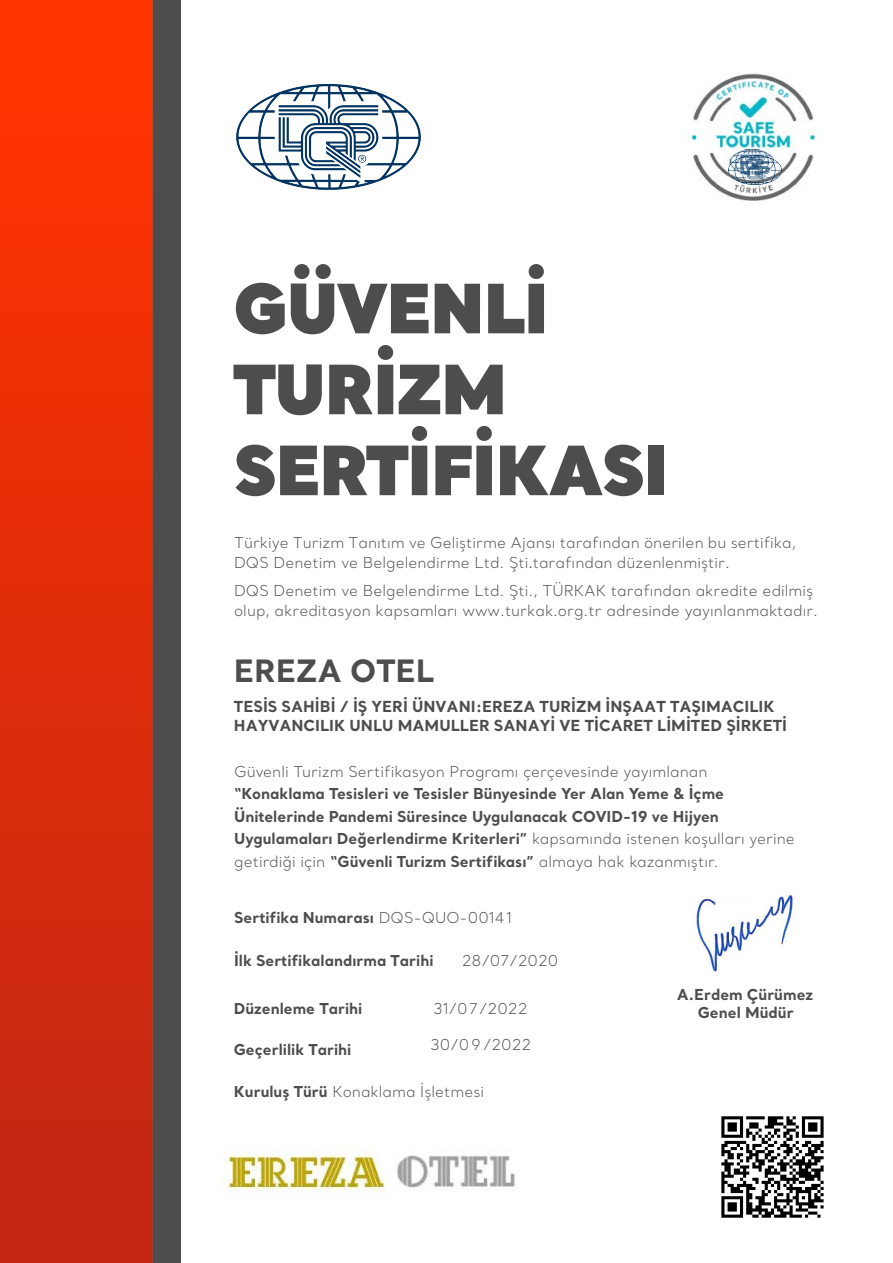
<style>
.page{position:relative;width:893px;height:1263px;background:#fff}
.page>*{position:absolute;margin:0;border:0;box-sizing:border-box;transform-origin:0 0}
.t1{font:900 67.5px/81px "Santral";letter-spacing:-.02em;color:#4d4d4d}
.t2{font:700 30.6px "Santral";color:#4d4d4d}
.t3{font:700 15.15px/18.1px "Santral";color:#4d4d4d}
.t4{font:300 15px/19.5px "Santral";color:#4d4d4d}
.t5{font:700 15px/22.5px "Santral";color:#4d4d4d}
.s1{font-family:"Arial";font-weight:400}
.s2{font-weight:300}
.s3{font-weight:700}
</style>
<div class="page">
<img style="left:689px;top:73px;width:132px;height:128px">
<img style="left:236px;top:85px;width:184px;height:104px">
<img style="left:0;top:0;width:180px;height:1263px">
<img style="left:728px;top:155px;width:53px;height:30px">
<img style="left:695px;top:892px;width:99px;height:80px">
<img style="left:222px;top:1149px;width:295px;height:43px">
<img style="left:721px;top:1116px;width:103px;height:102px">
<h1 class="t1" style="left:233px;top:265px;width:436px">GÜVENLİ<br>TURİZM<br>SERTİFİKASI</h1>
<p class="t4" style="left:234px;top:535px;width:563px">Türkiye Turizm Tanıtım ve Geliştirme Ajansı tarafından önerilen bu sertifika,<br>DQS Denetim ve Belgelendirme Ltd. Şti<span class="s1">.</span>tarafından düzenlenmiştir.</p>
<p class="t4" style="left:234px;top:581px;width:585px">DQS Denetim ve Belgelendirme Ltd. Şti., TÜRKAK tarafından akredite edilmiş olup, akreditasyon kapsamları www.turkak.org.tr adresinde yayınlanmaktadır.</p>
<h2 class="t2" style="left:234px;top:649px;width:202px">EREZA OTEL</h2>
<p class="t3" style="left:234px;top:697px;width:554px">TESİS SAHİBİ / İŞ YERİ ÜNVANI:EREZA TURİZM İNŞAAT TAŞIMACILIK<br>HAYVANCILIK UNLU MAMULLER SANAYİ VE TİCARET LİMİTED ŞİRKETİ</p>
<p class="t4" style="left:234px;top:761px;width:475px">Güvenli Turizm Sertifikasyon Programı çerçevesinde yayımlanan</p>
<p class="t5" style="left:234px;top:782px;width:562px">“Konaklama Tesisleri ve Tesisler Bünyesinde Yer Alan Yeme &amp; İçme Ünitelerinde Pandemi Süresince Uygulanacak COVID-19 ve Hijyen Uygulamaları Değerlendirme Kriterleri” <span class="s2">kapsamında istenen koşulları yerine getirdiği için</span> “Güvenli Turizm Sertifikası” <span class="s2">almaya hak kazanmıştır.</span></p>
<p class="t5" style="left:234px;top:905px;width:279px">Sertifika Numarası <span class="s2">DQS-QUO-00141</span></p>
<p class="t5" style="left:234px;top:948px;width:201px">İlk Sertifikalandırma Tarihi</p>
<p class="t4" style="left:462px;top:950px;width:98px">28/07/2020</p>
<p class="t5" style="left:234px;top:996px;width:130px">Düzenleme Tarihi</p>
<p class="t4" style="left:433px;top:999px;width:96px">31/07/2022</p>
<p class="t5" style="left:234px;top:1038px;width:119px">Geçerlilik Tarihi</p>
<p class="t4" style="left:430px;top:1034px;width:102px">30/0 9/2022</p>
<p class="t4" style="left:234px;top:1081px;width:252px"><span class="s3">Kuruluş Türü</span> Konaklama İşletmesi</p>
<p class="t5" style="left:677px;top:985px;width:138px;line-height:18px;text-align:center">A.Erdem Çürümez<br>Genel Müdür</p>
</div>
